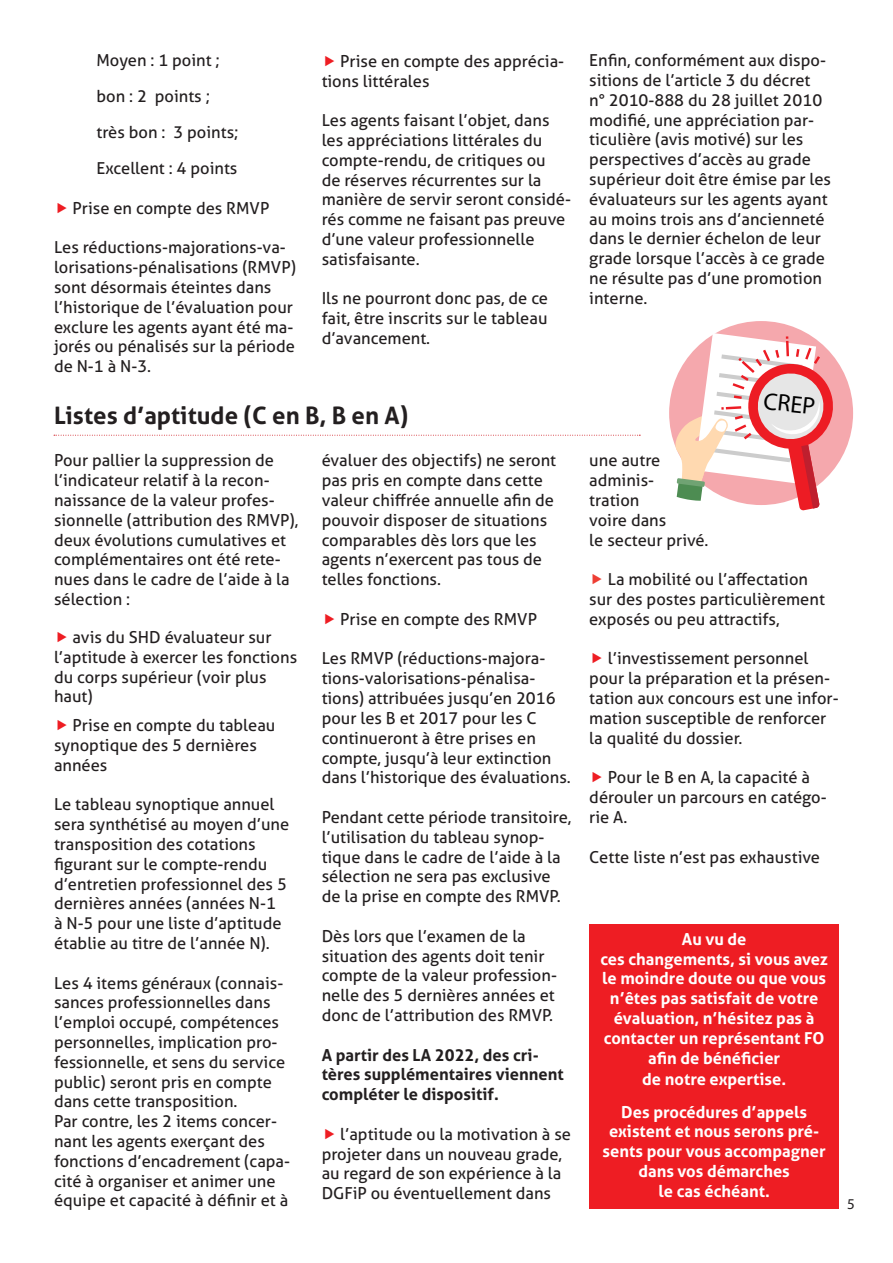
<style>
.page{position:relative;width:893px;height:1263px;background:#fff}
.page>*{position:absolute;margin:0;border:0;box-sizing:border-box;transform-origin:0 0}
.t1{font:24.15px "Myriad Pro";color:#000}
.t2{font:700 24px "Aller";color:#231f20}
.t3{font:16.5px/19.8px "Aller";color:#231f20}
.t4{font:700 16.5px/19.8px "Aller";color:#fff;text-align:center}
.t5{font:700 16.5px/19.8px "Aller";color:#231f20}
.t6{font:15px "Myriad Pro";color:#231f20}
</style>
<div class="page">
<div style="left:589px;top:924px;width:250px;height:285px;background:#ee1d23"></div>
<div style="left:669px;top:321px;width:184px;height:184px;background:#f5a8ad;border-radius:50%"></div>
<svg style="left:672px;top:333px;width:164px;height:178px"></svg>
<svg style="left:54px;top:435px;width:586px;height:1px"></svg>
<p class="t3" style="left:97px;top:42px;width:143px;line-height:36px">Moyen : 1 point ; bon : 2 points ; très bon : 3 points;<br>Excellent : 4 points</p>
<p class="t3" style="left:73px;top:198px;width:198px">Prise en compte des RMVP</p>
<p class="t3" style="left:54px;top:238px;width:243px">Les réductions-majorations-va&shy;lorisations-pénalisations (RMVP) sont désormais éteintes dans l’historique de l’évaluation pour exclure les agents ayant été ma&shy;jorés ou pénalisés sur la période de N-1 à N-3.</p>
<p class="t3" style="left:322px;top:51px;width:244px;text-indent:19px">Prise en compte des apprécia&shy;tions littérales</p>
<p class="t3" style="left:322px;top:110px;width:251px">Les agents faisant l’objet, dans les appréciations littérales du compte-rendu, de critiques ou<br>de réserves récurrentes sur la manière de servir seront considé&shy;rés comme ne faisant pas preuve d’une valeur professionnelle satisfaisante.</p>
<p class="t3" style="left:322px;top:289px;width:228px;text-align:justify">Ils ne pourront donc pas, de ce fait, être inscrits sur le tableau d’avancement.</p>
<h2 class="t2" style="left:54px;top:401px;width:356px">Listes d’aptitude (C en B, B en A)</h2>
<p class="t3" style="left:54px;top:451px;width:246px">Pour pallier la suppression de l’indicateur relatif à la recon&shy;naissance de la valeur profes&shy;sionnelle (attribution des RMVP), deux évolutions cumulatives et complémentaires ont été rete&shy;nues dans le cadre de l’aide à la sélection :</p>
<p class="t3" style="left:54px;top:627px;width:245px;text-indent:19px">avis du SHD évaluateur sur l’aptitude à exercer les fonctions du corps supérieur (voir plus haut)</p>
<p class="t3" style="left:54px;top:715px;width:223px;text-indent:19px">Prise en compte du tableau synoptique des 5 dernières années</p>
<p class="t3" style="left:54px;top:794px;width:237px">Le tableau synoptique annuel sera synthétisé au moyen d’une transposition des cotations figurant sur le compte-rendu d’entretien professionnel des 5 dernières années (années N-1<br>à N-5 pour une liste d’aptitude établie au titre de l’année N).</p>
<p class="t3" style="left:54px;top:973px;width:238px">Les 4 items généraux (connais&shy;sances professionnelles dans l’emploi occupé, compétences personnelles, implication pro&shy;fessionnelle, et sens du service public) seront pris en compte dans cette transposition.<br>Par contre, les 2 items concer&shy;nant les agents exerçant des fonctions d’encadrement (capa&shy;cité à organiser et animer une équipe et capacité à définir et à</p>
<p class="t3" style="left:322px;top:451px;width:236px">évaluer des objectifs) ne seront pas pris en compte dans cette valeur chiffrée annuelle afin de pouvoir disposer de situations comparables dès lors que les agents n’exercent pas tous de telles fonctions.</p>
<p class="t3" style="left:340px;top:609px;width:198px">Prise en compte des RMVP</p>
<p class="t3" style="left:322px;top:649px;width:251px">Les RMVP (réductions-majora&shy;tions-valorisations-pénalisa&shy;tions) attribuées jusqu’en 2016 pour les B et 2017 pour les C continueront à être prises en compte, jusqu’à leur extinction dans l’historique des évaluations.</p>
<p class="t3" style="left:322px;top:807px;width:251px">Pendant cette période transitoire, l’utilisation du tableau synop&shy;tique dans le cadre de l’aide à la sélection ne sera pas exclusive de la prise en compte des RMVP.</p>
<p class="t3" style="left:322px;top:926px;width:237px">Dès lors que l’examen de la situation des agents doit tenir compte de la valeur profession&shy;nelle des 5 dernières années et donc de l’attribution des RMVP.</p>
<p class="t5" style="left:322px;top:1045px;width:244px">A partir des LA 2022, des cri&shy;tères supplémentaires viennent compléter le dispositif.</p>
<p class="t3" style="left:322px;top:1124px;width:251px;text-indent:19px">l’aptitude ou la motivation à se projeter dans un nouveau grade, au regard de son expérience à la<br>DGFiP ou éventuellement dans</p>
<p class="t3" style="left:589px;top:50px;width:243px">Enfin, conformément aux dispo&shy;sitions de l’article 3 du décret<br>n° 2010-888 du 28 juillet 2010 modifié, une appréciation par&shy;ticulière (avis motivé) sur les perspectives d’accès au grade supérieur doit être émise par les évaluateurs sur les agents ayant au moins trois ans d’ancienneté dans le dernier échelon de leur grade lorsque l’accès à ce grade ne résulte pas d’une promotion interne.</p>
<h1 class="t1" style="left:765px;top:386px;width:53px;rotate:6deg">CREP</h1>
<p class="t3" style="left:589px;top:451px;width:121px">une autre adminis-<br>tration<br>voire dans<br>le secteur privé.</p>
<p class="t3" style="left:589px;top:569px;width:237px;text-indent:19px">La mobilité ou l’affectation sur des postes particulièrement exposés ou peu attractifs,</p>
<p class="t3" style="left:589px;top:649px;width:251px;text-indent:19px">l’investissement personnel pour la préparation et la présen&shy;tation aux concours est une infor&shy;mation susceptible de renforcer la qualité du dossier.</p>
<p class="t3" style="left:589px;top:767px;width:239px;text-indent:19px">Pour le B en A, la capacité à dérouler un parcours en catégo&shy;rie A.</p>
<p class="t3" style="left:589px;top:847px;width:232px">Cette liste n’est pas exhaustive</p>
<p class="t4" style="left:600px;top:929px;width:229px">Au vu de<br>ces changements, si vous avez le moindre doute ou que vous n’êtes pas satisfait de votre évaluation, n’hésitez pas à contacter un représentant FO afin de bénéficier</p>
<p class="t4" style="left:621px;top:1063px;width:187px;line-height:32.4px">de notre expertise.<br>Des procédures d’appels</p>
<p class="t4" style="left:603px;top:1121px;width:225px">existent et nous serons pré&shy;sents pour vous accompagner dans vos démarches<br>le cas échéant.</p>
<p class="t6" style="left:847px;top:1195px;width:9px">5</p>
</div>
